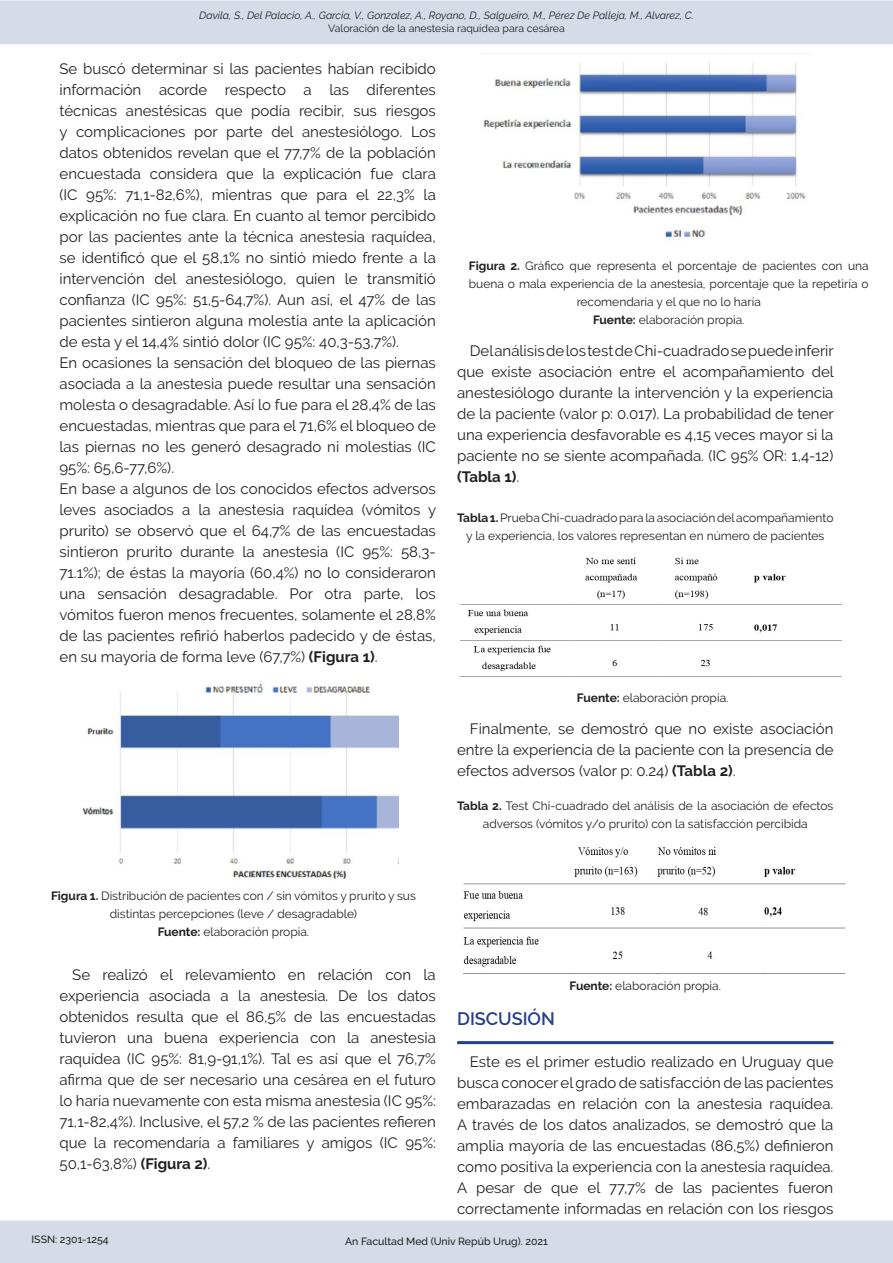
<style>
.page{position:relative;width:893px;height:1263px;background:#fff}
.page>*{position:absolute;margin:0;border:0;box-sizing:border-box;transform-origin:0 0}
.t1{font:600 18px "Raleway";color:#253f8e}
.t2{font:15px/21px "Raleway";color:#231f20;text-align:justify}
.t3{font:12px/18px "Raleway";color:#231f20;text-align:center}
.t4{font:italic 10.5px "Raleway";color:#231f20}
.t5{font:500 10.5px "Raleway";color:#231f20}
.t6{font:10.5px "Raleway";color:#231f20}
.s1{font-weight:700}
</style>
<div class="page">
<div style="left:0;top:1220px;width:893px;height:43px;background:#d5dce8;border:2px solid #d5dce8"></div>
<hr style="left:457px;top:1041px;width:376px;height:3px;background:#253f8e">
<img style="left:82px;top:684px;width:317px;height:195px">
<img style="left:483px;top:62px;width:323px;height:176px">
<img style="left:459px;top:557px;width:383px;height:120px">
<img style="left:463px;top:847px;width:383px;height:127px">
<div style="left:1px;top:1px;width:891px;height:43px;background:#d5dce8"></div>
<div style="left:0;top:0;width:893px;height:44px;border:2px solid #d5dce8"></div>
<p class="t4" style="left:199px;top:9px;width:496px">Davila, S., Del Palacio, A., Garcia, V., Gonzalez, A., Royano, D., Salgueiro, M., Pérez De Palleja, M., Alvarez, C.</p>
<p class="t6" style="left:328px;top:23px;width:238px">Valoración de la anestesia raquídea para cesárea</p>
<p class="t2" style="left:60px;top:58px;width:378px">Se buscó determinar si las pacientes habían recibido información acorde respecto a las diferentes técnicas anestésicas que podía recibir, sus riesgos y complicaciones por parte del anestesiólogo. Los datos obtenidos revelan que el 77,7% de la población encuestada considera que la explicación fue clara (IC 95%: 71,1-82,6%), mientras que para el 22,3% la explicación no fue clara. En cuanto al temor percibido por las pacientes ante la técnica anestesia raquídea, se identificó que el 58,1% no sintió miedo frente a la intervención del anestesiólogo, quien le transmitió confianza (IC 95%: 51,5-64,7%). Aun así, el 47% de las pacientes sintieron alguna molestia ante la aplicación de esta y el 14,4% sintió dolor (IC 95%: 40,3-53,7%).</p>
<p class="t2" style="left:60px;top:352px;width:378px">En ocasiones la sensación del bloqueo de las piernas asociada a la anestesia puede resultar una sensación molesta o desagradable. Así lo fue para el 28,4% de las encuestadas, mientras que para el 71,6% el bloqueo de las piernas no les generó desagrado ni molestias (IC 95%: 65,6-77,6%).</p>
<p class="t2" style="left:60px;top:478px;width:378px">En base a algunos de los conocidos efectos adversos leves asociados a la anestesia raquídea (vómitos y prurito) se observó que el 64,7% de las encuestadas sintieron prurito durante la anestesia (IC 95%: 58,3- 71.1%); de éstas la mayoría (60,4%) no lo consideraron una sensación desagradable. Por otra parte, los vómitos fueron menos frecuentes, solamente el 28,8% de las pacientes refirió haberlos padecido y de éstas, en su mayoría de forma leve (67,7%) <span class="s1">(Figura 1)</span>.</p>
<p class="t3" style="left:469px;top:257px;width:401px"><span class="s1">Figura 2.</span> Gráfico que representa el porcentaje de pacientes con una buena o mala experiencia de la anestesia, porcentaje que la repetiría o recomendaría y el que no lo haría</p>
<p class="t3" style="left:593px;top:311px;width:153px"><span class="s1">Fuente:</span> elaboración propia.</p>
<p class="t2" style="left:457px;top:340px;width:378px;text-indent:13px">Del análisis de los test de Chi-cuadrado se puede inferir que existe asociación entre el acompañamiento del anestesiólogo durante la intervención y la experiencia de la paciente (valor p: 0.017). La probabilidad de tener una experiencia desfavorable es 4,15 veces mayor si la paciente no se siente acompañada. (IC 95% OR: 1,4-12) <span class="s1">(Tabla 1)</span>.</p>
<p class="t3" style="left:457px;top:509px;width:378px"><span class="s1">Tabla 1.</span> Prueba Chi-cuadrado para la asociación del acompañamiento y la experiencia, los valores representan en número de pacientes</p>
<p class="t3" style="left:577px;top:689px;width:153px"><span class="s1">Fuente:</span> elaboración propia.</p>
<p class="t2" style="left:457px;top:718px;width:378px;text-indent:13px">Finalmente, se demostró que no existe asociación entre la experiencia de la paciente con la presencia de efectos adversos (valor p: 0.24) <span class="s1">(Tabla 2)</span>.</p>
<p class="t3" style="left:457px;top:797px;width:378px"><span class="s1">Tabla 2.</span> Test Chi-cuadrado del análisis de la asociación de efectos adversos (vómitos y/o prurito) con la satisfacción percibida</p>
<p class="t3" style="left:51px;top:887px;width:366px"><span class="s1">Figura 1.</span> Distribución de pacientes con / sin vómitos y prurito y sus distintas percepciones (leve / desagradable)</p>
<p class="t3" style="left:158px;top:923px;width:153px"><span class="s1">Fuente:</span> elaboración propia.</p>
<p class="t2" style="left:60px;top:964px;width:378px;text-indent:13px">Se realizó el relevamiento en relación con la experiencia asociada a la anestesia. De los datos obtenidos resulta que el 86,5% de las encuestadas tuvieron una buena experiencia con la anestesia raquídea (IC 95%: 81,9-91,1%). Tal es así que el 76,7% afirma que de ser necesario una cesárea en el futuro lo haría nuevamente con esta misma anestesia (IC 95%:<br>71,1-82,4%). Inclusive, el 57,2 % de las pacientes refieren que la recomendaría a familiares y amigos (IC 95%:<br>50,1-63,8%) <span class="s1">(Figura 2)</span>.</p>
<p class="t3" style="left:569px;top:977px;width:153px"><span class="s1">Fuente:</span> elaboración propia.</p>
<p class="t1" style="left:457px;top:1008px;width:99px">DISCUSIÓN</p>
<p class="t2" style="left:457px;top:1051px;width:378px;text-indent:13px">Este es el primer estudio realizado en Uruguay que busca conocer el grado de satisfacción de las pacientes embarazadas en relación con la anestesia raquídea.<br>A través de los datos analizados, se demostró que la amplia mayoría de las encuestadas (86,5%) definieron como positiva la experiencia con la anestesia raquídea.<br>A pesar de que el 77,7% de las pacientes fueron correctamente informadas en relación con los riesgos</p>
<p class="t5" style="left:32px;top:1233px;width:79px">ISSN: 2301-1254</p>
<p class="t5" style="left:345px;top:1235px;width:204px">An Facultad Med (Univ Repúb Urug). 2021</p>
</div>
